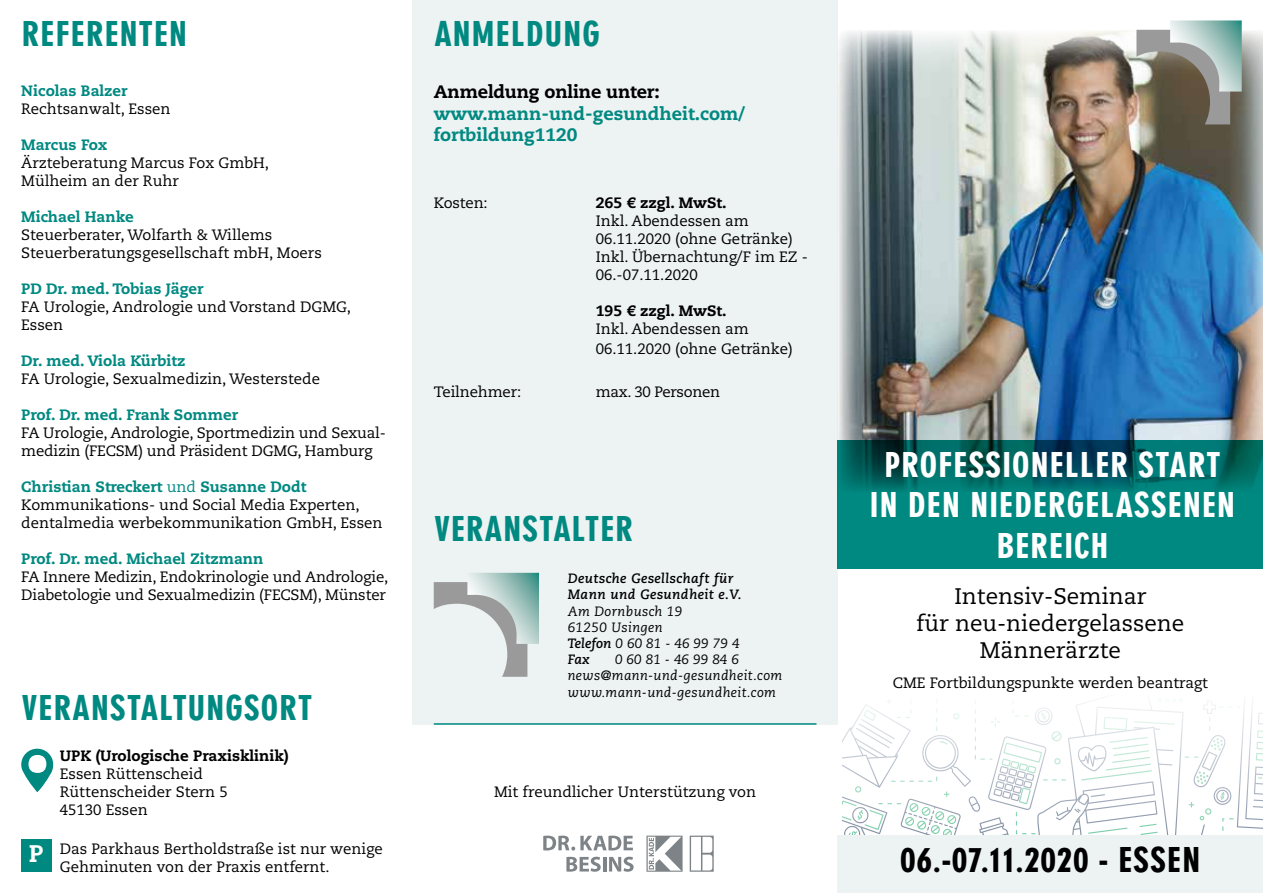
<style>
.page{position:relative;width:1263px;height:893px;background:#fff}
.page>*{position:absolute;margin:0;border:0;box-sizing:border-box;transform-origin:0 0}
.t1{font:37.5px "Neuzeit Grotesk TOT Bla Ext Con";letter-spacing:.015em;color:#008981}
.t2{font:37.5px/40.5px "Neuzeit Grotesk TOT Bla Ext Con";letter-spacing:.015em;color:#fff;text-align:center}
.t3{font:37.5px "Neuzeit Grotesk TOT Bla Ext Con";color:#000}
.t4{font:22.5px/27px "Caecilia LT Std";color:#000;text-align:center}
.t5{font:800 18px/21.6px "Caecilia LT Std";color:#008981}
.t6{font:800 18px "Caecilia LT Std";letter-spacing:-.01em;color:#000}
.t7{font:15px/18px "Caecilia LT Std";color:#000}
.t8{font:800 15px "Caecilia LT Std";color:#008981}
.t9{font:800 15px "Caecilia LT Std";color:#000}
.t10{font:15px "Caecilia LT Std";letter-spacing:-.02em;color:#000}
.t11{font:italic 13.5px/16.2px "Caecilia LT Std";letter-spacing:.03em;color:#000}
.t12{font:italic 700 13.5px/16.2px "Caecilia LT Std";letter-spacing:.03em;color:#000}
.s1{font-weight:800;color:#008981}
.s2{color:#008981}
.s3{font-weight:800;font-size:24px;color:#fff}
.s4{font-weight:700}
</style>
<div class="page">
<svg style="left:842px;top:700px;width:421px;height:136px"></svg>
<div style="left:412px;top:0;width:426px;height:725px;background:#edf2f2"></div>
<img style="left:838px;top:30px;width:425px;height:410px">
<svg style="left:646px;top:836px;width:36px;height:36px"></svg>
<svg style="left:543px;top:836px;width:90px;height:14px"></svg>
<svg style="left:690px;top:836px;width:24px;height:36px"></svg>
<svg style="left:566px;top:857px;width:35px;height:15px"></svg>
<hr style="left:603px;top:857px;width:3px;height:14px;background:#7d8386">
<svg style="left:609px;top:857px;width:25px;height:15px"></svg>
<svg style="left:434px;top:573px;width:105px;height:104px"></svg>
<hr style="left:434px;top:723px;width:382px;height:2px;background:#008981">
<svg style="left:838px;top:440px;width:425px;height:129px;background:#007974"></svg>
<div style="left:21px;top:840px;width:30px;height:32px;background:#008981"></div>
<svg style="left:21px;top:749px;width:32px;height:43px"></svg>
<svg style="left:1136px;top:20px;width:106px;height:104px;background:#90948a"></svg>
<div style="left:838px;top:836px;width:425px;height:57px;background:#edf2f2"></div>
<h1 class="t1" style="left:22px;top:14px;width:167px">REFERENTEN</h1>
<h1 class="t1" style="left:434px;top:14px;width:168px">ANMELDUNG</h1>
<p class="t8" style="left:21px;top:81px;width:108px">Nicolas Balzer</p>
<p class="t7" style="left:21px;top:100px;width:151px">Rechtsanwalt, Essen</p>
<p class="t8" style="left:21px;top:135px;width:88px">Marcus Fox</p>
<p class="t7" style="left:21px;top:154px;width:249px">Ärzteberatung Marcus Fox GmbH,<br>Mülheim an der Ruhr</p>
<p class="t8" style="left:21px;top:207px;width:114px">Michael Hanke</p>
<p class="t7" style="left:21px;top:226px;width:302px">Steuerberater, Wolfarth &amp; Willems<br>Steuerberatungsgesellschaft mbH, Moers</p>
<p class="t8" style="left:21px;top:279px;width:184px">PD Dr. med. Tobias Jäger</p>
<p class="t7" style="left:21px;top:298px;width:331px">FA Urologie, Andrologie und Vorstand DGMG,<br>Essen</p>
<p class="t8" style="left:21px;top:351px;width:166px">Dr. med. Viola Kürbitz</p>
<p class="t7" style="left:21px;top:370px;width:300px">FA Urologie, Sexualmedizin, Westerstede</p>
<p class="t8" style="left:21px;top:405px;width:218px">Prof. Dr. med. Frank Sommer</p>
<p class="t7" style="left:21px;top:424px;width:366px">FA Urologie, Andrologie, Sportmedizin und Sexual&shy;medizin (FECSM) und Präsident DGMG, Hamburg</p>
<p class="t7" style="left:21px;top:478px;width:363px"><span class="s1">Christian Streckert</span> <span class="s2">und</span> <span class="s1">Susanne Dodt<br></span>Kommunikations- und Social Media Experten, dentalmedia werbekommunikation GmbH, Essen</p>
<p class="t8" style="left:21px;top:549px;width:244px">Prof. Dr. med. Michael Zitzmann</p>
<p class="t7" style="left:21px;top:568px;width:368px">FA Innere Medizin, Endokrinologie und Andrologie,<br>Diabetologie und Sexualmedizin (FECSM), Münster</p>
<h1 class="t1" style="left:22px;top:687px;width:292px">VERANSTALTUNGSORT</h1>
<p class="t9" style="left:60px;top:747px;width:230px">UPK (Urologische Praxisklinik)</p>
<p class="t7" style="left:60px;top:765px;width:169px">Essen Rüttenscheid<br>Rüttenscheider Stern 5<br>45130 Essen</p>
<p class="t7" style="left:60px;top:840px;width:325px;text-indent:-31px"><span class="s3">P</span> Das Parkhaus Bertholdstraße ist nur wenige<br>Gehminuten von der Praxis entfernt.</p>
<p class="t6" style="left:434px;top:81px;width:227px">Anmeldung online unter:</p>
<p class="t5" style="left:434px;top:103px;width:312px">www.mann-und-gesundheit.com/ fortbildung1120</p>
<p class="t7" style="left:434px;top:194px;width:55px">Kosten:</p>
<p class="t9" style="left:596px;top:194px;width:132px">265 € zzgl. MwSt.</p>
<p class="t7" style="left:596px;top:212px;width:213px">Inkl. Abendessen am<br>06.11.2020 (ohne Getränke)<br>Inkl. Übernachtung/F im EZ -<br>06.-07.11.2020</p>
<p class="t9" style="left:596px;top:302px;width:132px">195 € zzgl. MwSt.</p>
<p class="t7" style="left:596px;top:320px;width:199px;line-height:19.5px">Inkl. Abendessen am<br>06.11.2020 (ohne Getränke)</p>
<p class="t7" style="left:434px;top:383px;width:89px">Teilnehmer:</p>
<p class="t10" style="left:596px;top:383px;width:126px">max. 30 Personen</p>
<h1 class="t1" style="left:434px;top:509px;width:197px">VERANSTALTER</h1>
<p class="t12" style="left:568px;top:571px;width:176px">Deutsche Gesellschaft für<br>Mann und Gesundheit e.V.</p>
<p class="t11" style="left:568px;top:603px;width:173px">Am Dornbusch 19<br>61250 Usingen<br><span class="s4">Telefon</span> 0 60 81 - 46 99 79 4<br><span class="s4">Fax</span></p>
<p class="t11" style="left:568px;top:652px;width:216px;text-align:center">0 60 81 - 46 99 84 6 news@mann-und-gesundheit.com www.mann-und-gesundheit.com</p>
<p class="t7" style="left:494px;top:783px;width:264px">Mit freundlicher Unterstützung von</p>
<h1 class="t2" style="left:869px;top:445px;width:367px">PROFESSIONELLER START<br>IN DEN NIEDERGELASSENEN<br>BEREICH</h1>
<h2 class="t4" style="left:916px;top:583px;width:270px">Intensiv-Seminar<br>für neu-niedergelassene<br>Männerärzte</h2>
<p class="t7" style="left:893px;top:674px;width:317px">CME Fortbildungspunkte werden beantragt</p>
<h1 class="t3" style="left:900px;top:839px;width:302px">06.-07.11.2020 - ESSEN</h1>
</div>
